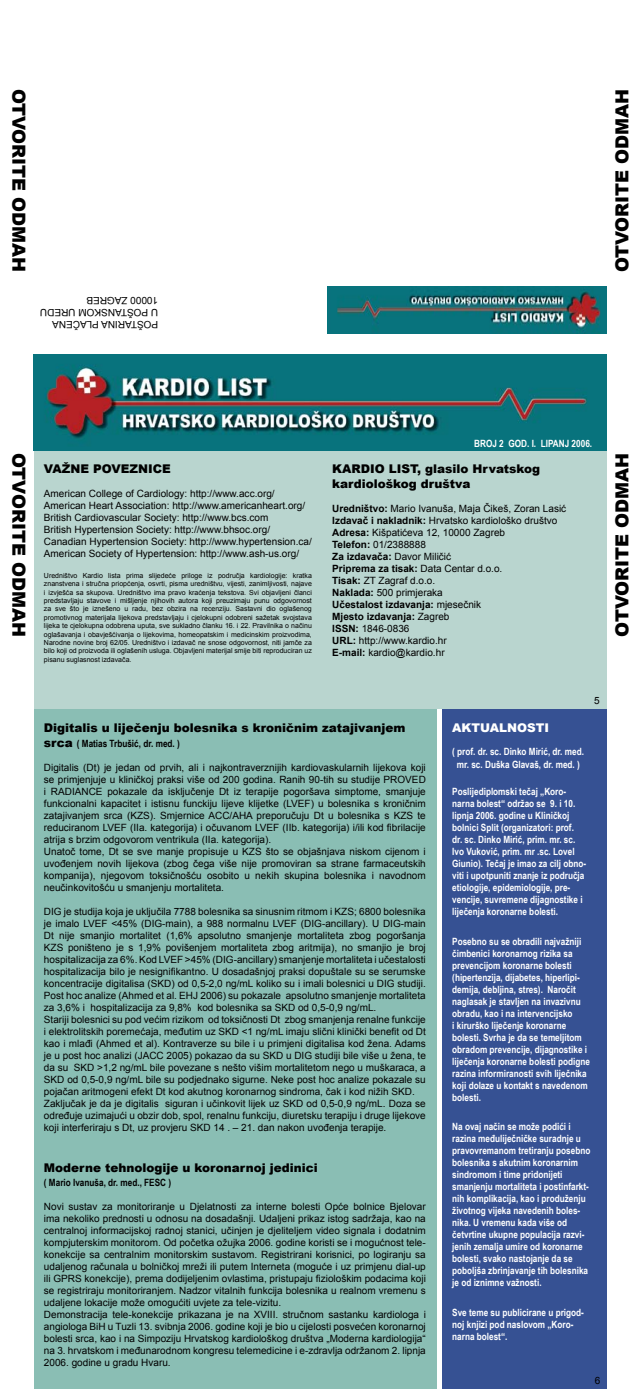
<style>
.page{position:relative;width:638px;height:1389px;background:#fff}
.page>*{position:absolute;margin:0;border:0;box-sizing:border-box;transform-origin:0 0}
.t1{font:900 18px "Arial";color:#000}
.t2{font:900 12px/14.4px "Arial";color:#000}
.t3{font:900 12px "Arial";color:#fff}
.t4{font:10px/12px "Arial";color:#000}
.t5{font:700 10px/12px "Arial Narrow";color:#fff}
.t6{font:700 10px "Arial Narrow";color:#000}
.t7{font:7px/8.4px "Arial";color:#000;text-align:justify}
.s1{font-weight:700}
.s2{font-family:"Arial";font-weight:900;font-size:12px}
</style>
<div class="page">
<div style="left:34px;top:709px;width:402px;height:680px;background:#8abeb4"></div>
<div style="left:443px;top:704px;width:164px;height:685px;background:#365193"></div>
<div style="left:34px;top:449px;width:286px;height:260px;background:#b9d5cf"></div>
<div style="left:320px;top:449px;width:287px;height:260px;background:#b9d5cf"></div>
<img style="left:34px;top:354px;width:573px;height:96px">
<img style="left:328px;top:287px;width:279px;height:46px">
<h1 class="t1" style="left:32px;top:89px;width:185px;rotate:90deg">OTVORITE ODMAH</h1>
<p class="t4" style="left:158px;top:330px;width:120px;rotate:-180deg">POŠTARINA PLAČENA<br>U POŠTANSKOM UREDU<br>10000 ZAGREB</p>
<h1 class="t1" style="left:609px;top:272px;width:185px;rotate:-90deg">OTVORITE ODMAH</h1>
<p class="t5" style="left:474px;top:437px;width:119px">BROJ 2 GOD. I. LIPANJ 2006.</p>
<h1 class="t1" style="left:32px;top:453px;width:185px;rotate:90deg">OTVORITE ODMAH</h1>
<h1 class="t1" style="left:609px;top:637px;width:185px;rotate:-90deg">OTVORITE ODMAH</h1>
<p class="t2" style="left:44px;top:462px;width:128px">VAŽNE POVEZNICE</p>
<p class="t4" style="left:44px;top:488px;width:269px">American College of Cardiology: http://www.acc.org/ American Heart Association: http://www.americanheart.org/ British Cardiovascular Society: http://www.bcs.com<br>British Hypertension Society: http://www.bhsoc.org/ Canadian Hypertension Society: http://www.hypertension.ca/ American Society of Hypertension: http://www.ash-us.org/</p>
<p class="t7" style="left:44px;top:571px;width:269px">Uredništvo Kardio lista prima slijedeće priloge iz područja kardiologije: kratka znanstvena i stručna priopćenja, osvrti, pisma uredništvu, vijesti, zanimljivosti, najave i izvješća sa skupova. Uredništvo ima pravo kraćenja tekstova. Svi objavljeni članci predstavljaju stavove i mišljenje njihovih autora koji preuzimaju punu odgovornost za sve što je iznešeno u radu, bez obzira na recenziju. Sastavni dio oglašenog promotivnog materijala lijekova predstavljaju i cjelokupni odobreni sažetak svojstava lijeka te cjelokupna odobrena uputa, sve sukladno članku 16. i 22. Pravilnika o načinu oglašavanja i obavješćivanja o lijekovima, homeopatskim i medicinskim proizvodima, Narodne novine broj 62/05. Uredništvo i izdavač ne snose odgovornost, niti jamče za bilo koji od proizvoda ili oglašenih usluga. Objavljeni materijal smije biti reproduciran uz pisanu suglasnost izdavača.</p>
<p class="t2" style="left:332px;top:462px;width:209px">KARDIO LIST, glasilo Hrvatskog kardiološkog društva</p>
<p class="t4" style="left:332px;top:502px;width:235px"><span class="s1">Uredništvo:</span> Mario Ivanuša, Maja Čikeš, Zoran Lasić<br><span class="s1">Izdavač i nakladnik:</span> Hrvatsko kardiološko društvo<br><span class="s1">Adresa:</span> Kišpatićeva 12, 10000 Zagreb<br><span class="s1">Telefon:</span> 01/2388888<br><span class="s1">Za izdavača:</span> Davor Miličić<br><span class="s1">Priprema za tisak:</span> Data Centar d.o.o.<br><span class="s1">Tisak:</span> ZT Zagraf d.o.o.<br><span class="s1">Naklada:</span> 500 primjeraka<br><span class="s1">Učestalost izdavanja:</span> mjesečnik<br><span class="s1">Mjesto izdavanja:</span> Zagreb<br><span class="s1">ISSN:</span> 1846-0836<br><span class="s1">URL:</span> http://www.kardio.hr<br><span class="s1">E-mail:</span> kardio@kardio.hr</p>
<p class="t2" style="left:44px;top:721px;width:363px">Digitalis u liječenju bolesnika s kroničnim zatajivanjem</p>
<p class="t6" style="left:44px;top:736px;width:137px"><span class="s2">srca</span> ( Matias Trbušić, dr. med. )</p>
<p class="t4" style="left:44px;top:761px;width:383px">Digitalis (Dt) je jedan od prvih, ali i najkontraverznijih kardiovaskularnih lijekova koji se primjenjuje u kliničkoj praksi više od 200 godina. Ranih 90-tih su studije PROVED i RADIANCE pokazale da isključenje Dt iz terapije pogoršava simptome, smanjuje funkcionalni kapacitet i istisnu funckiju lijeve klijetke (LVEF) u bolesnika s kroničnim zatajivanjem srca (KZS). Smjernice ACC/AHA preporučuju Dt u bolesnika s KZS te reduciranom LVEF (IIa. kategorija) i očuvanom LVEF (IIb. kategorija) i/ili kod fibrilacije atrija s brzim odgovorom ventrikula (IIa. kategorija).<br>Unatoč tome, Dt se sve manje propisuje u KZS što se objašnjava niskom cijenom i uvođenjem novih lijekova (zbog čega više nije promoviran sa strane farmaceutskih kompanija), njegovom toksičnošću osobito u nekih skupina bolesnika i navodnom neučinkovitošću u smanjenju mortaliteta.</p>
<p class="t4" style="left:44px;top:905px;width:383px">DIG je studija koja je uključila 7788 bolesnika sa sinusnim ritmom i KZS; 6800 bolesnika je imalo LVEF &lt;45% (DIG-main), a 988 normalnu LVEF (DIG-ancillary). U DIG-main Dt nije smanjio mortalitet (1,6% apsolutno smanjenje mortaliteta zbog pogoršanja KZS poništeno je s 1,9% povišenjem mortaliteta zbog aritmija), no smanjio je broj hospitalizacija za 6%. Kod LVEF &gt;45% (DIG-ancillary) smanjenje mortaliteta i učestalosti hospitalizacija bilo je nesignifikantno. U dosadašnjoj praksi dopuštale su se serumske koncentracije digitalisa (SKD) od 0,5-2,0 ng/mL koliko su i imali bolesnici u DIG studiji.<br>Post hoc analize (Ahmed et al. EHJ 2006) su pokazale apsolutno smanjenje mortaliteta za 3,6% i hospitalizacija za 9,8% kod bolesnika sa SKD od 0,5-0,9 ng/mL.<br>Stariji bolesnici su pod većim rizikom od toksičnosti Dt zbog smanjenja renalne funkcije i elektrolitskih poremećaja, međutim uz SKD &lt;1 ng/mL imaju slični klinički benefit od Dt kao i mlađi (Ahmed et al). Kontraverze su bile i u primjeni digitalisa kod žena. Adams je u post hoc analizi (JACC 2005) pokazao da su SKD u DIG studiji bile više u žena, te da su SKD &gt;1,2 ng/mL bile povezane s nešto višim mortalitetom nego u muškaraca, a SKD od 0,5-0,9 ng/mL bile su podjednako sigurne. Neke post hoc analize pokazale su pojačan aritmogeni efekt Dt kod akutnog koronarnog sindroma, čak i kod nižih SKD.<br>Zaključak je da je digitalis siguran i učinkovit lijek uz SKD od 0,5-0,9 ng/mL. Doza se određuje uzimajući u obzir dob, spol, renalnu funkciju, diuretsku terapiju i druge lijekove koji interferiraju s Dt, uz provjeru SKD 14 . – 21. dan nakon uvođenja terapije.</p>
<p class="t2" style="left:44px;top:1160px;width:275px">Moderne tehnologije u koronarnoj jedinici</p>
<p class="t6" style="left:44px;top:1175px;width:129px">( Mario Ivanuša, dr. med., FESC )</p>
<p class="t4" style="left:44px;top:1201px;width:383px">Novi sustav za monitoriranje u Djelatnosti za interne bolesti Opće bolnice Bjelovar ima nekoliko prednosti u odnosu na dosadašnji. Udaljeni prikaz istog sadržaja, kao na centralnoj informacijskoj radnoj stanici, učinjen je djeliteljem video signala i dodatnim kompjuterskim monitorom. Od početka ožujka 2006. godine koristi se i mogućnost tele&shy;konekcije sa centralnim monitorskim sustavom. Registrirani korisnici, po logiranju sa udaljenog računala u bolničkoj mreži ili putem Interneta (moguće i uz primjenu dial-up ili GPRS konekcije), prema dodijeljenim ovlastima, pristupaju fiziološkim podacima koji se registriraju monitoriranjem. Nadzor vitalnih funkcija bolesnika u realnom vremenu s udaljene lokacije može omogućiti uvjete za tele-vizitu.<br>Demonstracija tele-konekcije prikazana je na XVIII. stručnom sastanku kardiologa i angiologa BiH u Tuzli 13. svibnja 2006. godine koji je bio u cijelosti posvećen koronarnoj bolesti srca, kao i na Simpoziju Hrvatskog kardiološkog društva „Moderna kardiologija“ na 3. hrvatskom i međunarodnom kongresu telemedicine i e-zdravlja održanom 2. lipnja 2006. godine u gradu Hvaru.</p>
<p class="t4" style="left:594px;top:694px;width:7px">5</p>
<p class="t3" style="left:452px;top:719px;width:98px">AKTUALNOSTI</p>
<p class="t5" style="left:452px;top:745px;width:133px;line-height:12.8px;text-align:center">( prof. dr. sc. Dinko Mirić, dr. med. mr. sc. Duška Glavaš, dr. med. )</p>
<p class="t5" style="left:452px;top:785px;width:135px">Poslijediplomski tečaj „Koro&shy;narna bolest“ održao se 9. i 10. lipnja 2006. godine u Kliničkoj bolnici Split (organizatori: prof. dr. sc. Dinko Mirić, prim. mr. sc.<br>Ivo Vuković, prim. mr .sc. Lovel Giunio). Tečaj je imao za cilj obno&shy;viti i upotpuniti znanje iz područja etiologije, epidemiologije, pre&shy;vencije, suvremene dijagnostike i liječenja koronarne bolesti.</p>
<p class="t5" style="left:452px;top:935px;width:139px">Posebno su se obradili najvažniji čimbenici koronarnog rizika sa prevencijom koronarne bolesti (hipertenzija, dijabetes, hiperlipi&shy;demija, debljina, stres). Naročit naglasak je stavljen na invazivnu obradu, kao i na intervencijsko<br>i kirurško liječenje koronarne bolesti. Svrha je da se temeljitom obradom prevencije, dijagnostike i liječenja koronarne bolesti podigne razina informiranosti svih liječnika koji dolaze u kontakt s navedenom bolesti.</p>
<p class="t5" style="left:452px;top:1120px;width:140px">Na ovaj način se može podići i razina međuliječničke suradnje u pravovremanom tretiranju posebno bolesnika s akutnim koronarnim sindromom i time pridonijeti smanjenju mortaliteta i postinfarkt&shy;nih komplikacija, kao i produženju životnog vijeka navedenih boles&shy;nika. U vremenu kada više od četvrtine ukupne populacija razvi&shy;jenih zemalja umire od koronarne bolesti, svako nastojanje da se poboljša zbrinjavanje tih bolesnika je od iznimne važnosti.</p>
<p class="t5" style="left:452px;top:1306px;width:133px">Sve teme su publicirane u prigod&shy;noj knjizi pod naslovom „Koro&shy;narna bolest“.</p>
<p class="t4" style="left:595px;top:1374px;width:7px">6</p>
</div>
